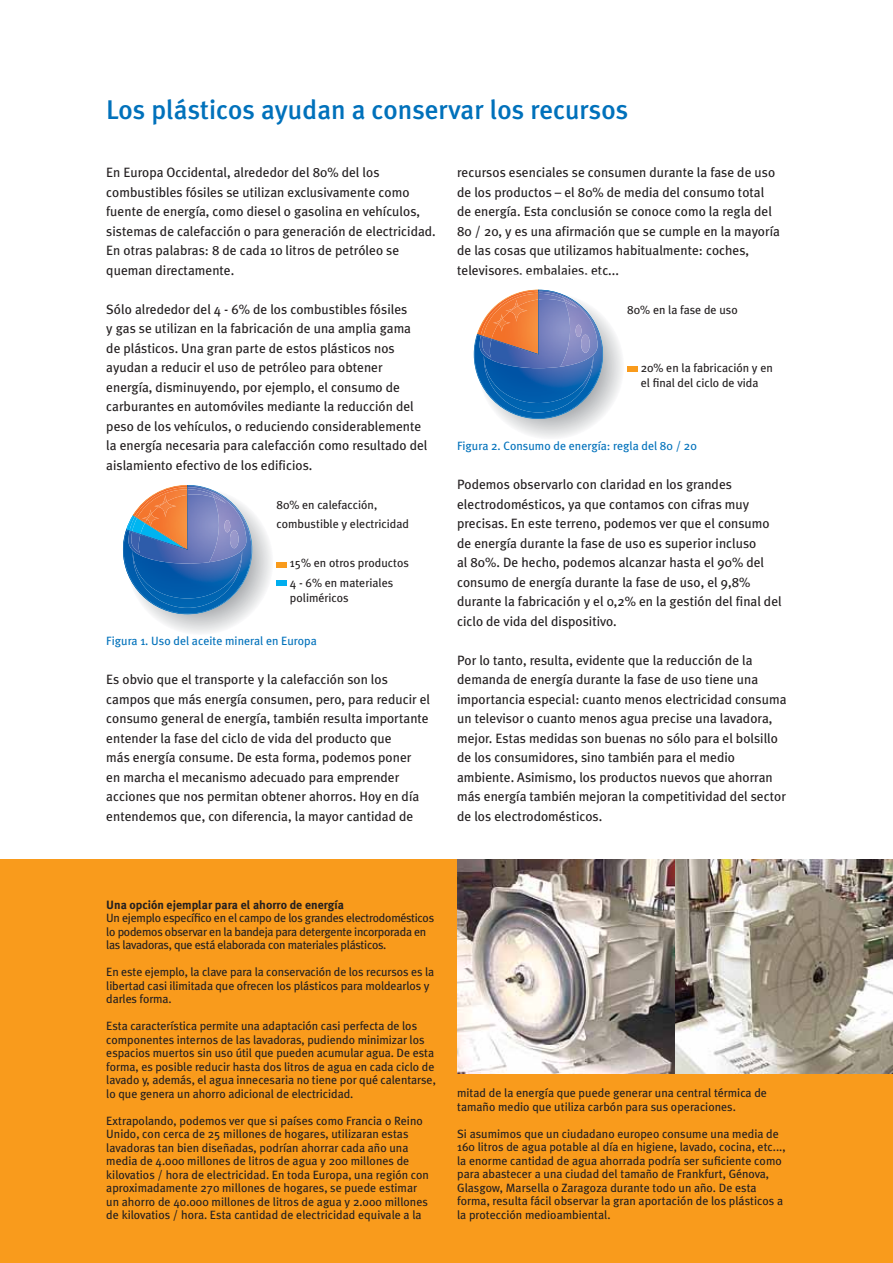
<style>
.page{position:relative;width:893px;height:1263px;background:#fff}
.page>*{position:absolute;margin:0;border:0;box-sizing:border-box;transform-origin:0 0}
.t1{font:500 27px "Meta Plus";color:#0071bb}
.t2{font:13.5px/19.5px "Meta Plus";color:#231f20}
.t3{font:12px/13.5px "Meta Plus";color:#231f20}
.t4{font:12px/13.5px "Meta Plus";letter-spacing:-.025em;color:#231f20}
.t5{font:12px "Meta Plus";color:#0071bb}
.t6{font:700 12px "Meta Plus";color:#231f20}
</style>
<div class="page">
<div style="left:0;top:860px;width:893px;height:403px;background:#f99b1c"></div>
<img style="left:457px;top:860px;width:436px;height:213px">
<svg style="left:123px;top:485px;width:164px;height:148px"></svg>
<div style="left:276px;top:580px;width:11px;height:5px;background:#00aeef"></div>
<div style="left:276px;top:562px;width:11px;height:5px;background:#f99b1c"></div>
<svg style="left:473px;top:289px;width:165px;height:149px"></svg>
<div style="left:627px;top:367px;width:10px;height:5px;background:#f99b1c"></div>
<h1 class="t1" style="left:106px;top:94px;width:523px">Los plásticos ayudan a conservar los recursos</h1>
<p class="t2" style="left:106px;top:163px;width:331px">En Europa Occidental, alrededor del 80% del los combustibles fósiles se utilizan exclusivamente como fuente de energía, como diesel o gasolina en vehículos, sistemas de calefacción o para generación de electricidad.<br>En otras palabras: 8 de cada 10 litros de petróleo se queman directamente.</p>
<p class="t2" style="left:106px;top:299px;width:323px">Sólo alrededor del 4 - 6% de los combustibles fósiles<br>y gas se utilizan en la fabricación de una amplia gama de plásticos. Una gran parte de estos plásticos nos ayudan a reducir el uso de petróleo para obtener energía, disminuyendo, por ejemplo, el consumo de carburantes en automóviles mediante la reducción del peso de los vehículos, o reduciendo considerablemente la energía necesaria para calefacción como resultado del aislamiento efectivo de los edificios.</p>
<p class="t3" style="left:276px;top:495px;width:134px;line-height:19.5px">80% en calefacción, combustible y electricidad</p>
<p class="t3" style="left:290px;top:553px;width:121px;line-height:19.5px">15% en otros productos<br>4 - 6% en materiales</p>
<p class="t3" style="left:290px;top:591px;width:60px">poliméricos</p>
<p class="t5" style="left:106px;top:634px;width:212px">Figura 1. Uso del aceite mineral en Europa</p>
<p class="t2" style="left:106px;top:669px;width:325px">Es obvio que el transporte y la calefacción son los campos que más energía consumen, pero, para reducir el consumo general de energía, también resulta importante entender la fase del ciclo de vida del producto que<br>más energía consume. De esta forma, podemos poner<br>en marcha el mecanismo adecuado para emprender acciones que nos permitan obtener ahorros. Hoy en día entendemos que, con diferencia, la mayor cantidad de</p>
<p class="t2" style="left:457px;top:163px;width:324px">recursos esenciales se consumen durante la fase de uso de los productos – el 80% de media del consumo total de energía. Esta conclusión se conoce como la regla del 80 / 20, y es una afirmación que se cumple en la mayoría de las cosas que utilizamos habitualmente: coches, televisores, embalajes, etc...</p>
<p class="t3" style="left:627px;top:303px;width:112px">80% en la fase de uso</p>
<p class="t3" style="left:641px;top:360px;width:134px;line-height:15px">20% en la fabricación y en el final del ciclo de vida</p>
<p class="t5" style="left:457px;top:439px;width:241px">Figura 2. Consumo de energía: regla del 80 / 20</p>
<p class="t2" style="left:457px;top:474px;width:326px">Podemos observarlo con claridad en los grandes electrodomésticos, ya que contamos con cifras muy precisas. En este terreno, podemos ver que el consumo de energía durante la fase de uso es superior incluso<br>al 80%. De hecho, podemos alcanzar hasta el 90% del consumo de energía durante la fase de uso, el 9,8% durante la fabricación y el 0,2% en la gestión del final del ciclo de vida del dispositivo.</p>
<p class="t2" style="left:457px;top:650px;width:331px">Por lo tanto, resulta, evidente que la reducción de la demanda de energía durante la fase de uso tiene una importancia especial: cuanto menos electricidad consuma un televisor o cuanto menos agua precise una lavadora, mejor. Estas medidas son buenas no sólo para el bolsillo de los consumidores, sino también para el medio ambiente. Asimismo, los productos nuevos que ahorran más energía también mejoran la competitividad del sector de los electrodomésticos.</p>
<p class="t6" style="left:106px;top:897px;width:239px">Una opción ejemplar para el ahorro de energía</p>
<p class="t4" style="left:106px;top:911px;width:329px">Un ejemplo específico en el campo de los grandes electrodomésticos lo podemos observar en la bandeja para detergente incorporada en las lavadoras, que está elaborada con materiales plásticos.</p>
<p class="t3" style="left:106px;top:965px;width:329px">En este ejemplo, la clave para la conservación de los recursos es la libertad casi ilimitada que ofrecen los plásticos para moldearlos y darles forma.</p>
<p class="t3" style="left:106px;top:1019px;width:331px">Esta característica permite una adaptación casi perfecta de los componentes internos de las lavadoras, pudiendo minimizar los espacios muertos sin uso útil que pueden acumular agua. De esta forma, es posible reducir hasta dos litros de agua en cada ciclo de lavado y, además, el agua innecesaria no tiene por qué calentarse, lo que genera un ahorro adicional de electricidad.</p>
<p class="t3" style="left:106px;top:1113px;width:324px">Extrapolando, podemos ver que si países como Francia o Reino Unido, con cerca de 25 millones de hogares, utilizaran estas lavadoras tan bien diseñadas, podrían ahorrar cada año una media de 4.000 millones de litros de agua y 200 millones de kilovatios / hora de electricidad. En toda Europa, una región con aproximadamente 270 millones de hogares, se puede estimar un ahorro de 40.000 millones de litros de agua y 2.000 millones de kilovatios / hora. Esta cantidad de electricidad equivale a la</p>
<p class="t3" style="left:457px;top:1086px;width:311px">mitad de la energía que puede generar una central térmica de tamaño medio que utiliza carbón para sus operaciones.</p>
<p class="t3" style="left:457px;top:1127px;width:330px">Si asumimos que un ciudadano europeo consume una media de 160 litros de agua potable al día en higiene, lavado, cocina, etc..., la enorme cantidad de agua ahorrada podría ser suficiente como para abastecer a una ciudad del tamaño de Frankfurt, Génova, Glasgow, Marsella o Zaragoza durante todo un año. De esta forma, resulta fácil observar la gran aportación de los plásticos a la protección medioambiental.</p>
</div>
